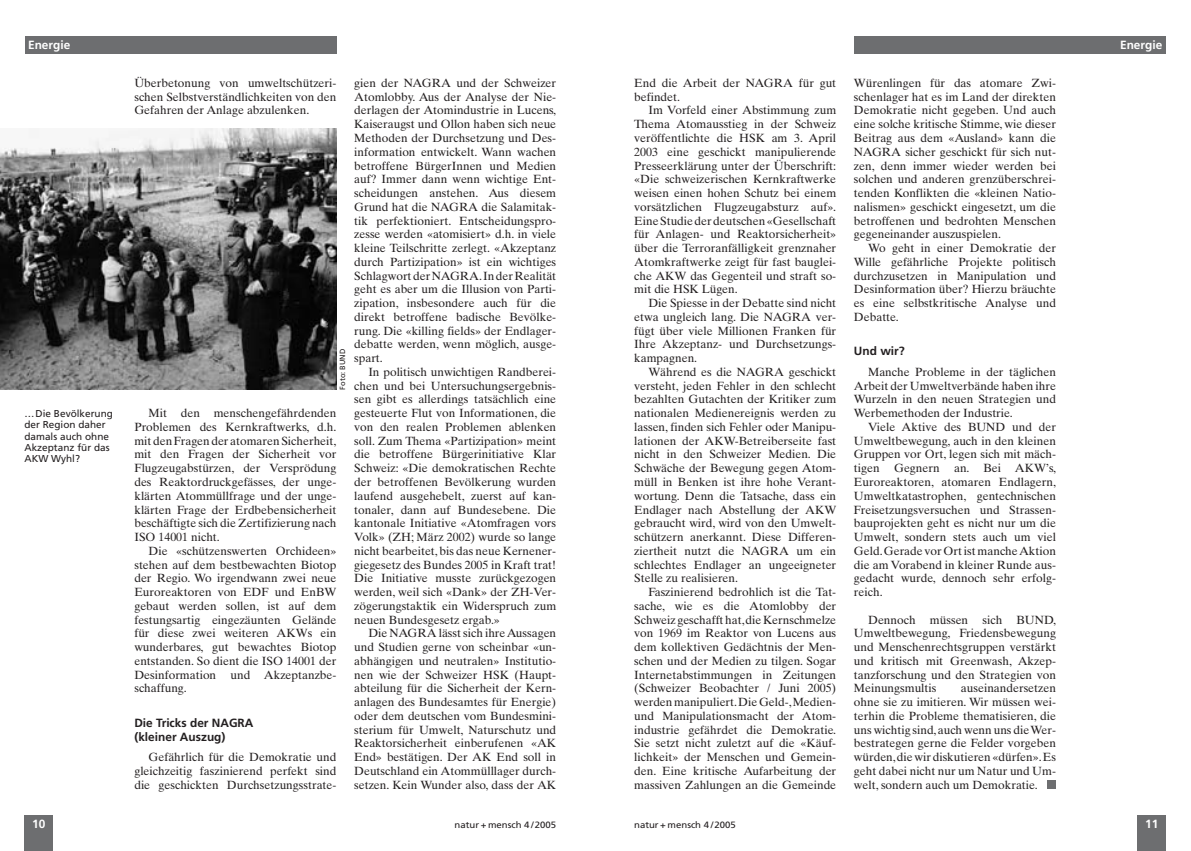
<style>
.page{position:relative;width:1191px;height:851px;background:#fff}
.page>*{position:absolute;margin:0;border:0;box-sizing:border-box;transform-origin:0 0}
.t1{font:11.88px/13.8px "Times Ten";color:#231f20;text-align:justify}
.t2{font:700 11.88px/13.8px "Frutiger";color:#231f20}
.t3{font:700 11.88px "Frutiger";color:#fff}
.t4{font:10px/11.2px "Frutiger";color:#231f20}
.t5{font:9.12px "Frutiger";color:#231f20;scale:1.05 1}
.t6{font:7.5px "Frutiger";color:#231f20}
</style>
<div class="page">
<div style="left:1137px;top:815px;width:28px;height:35px;background:#6d6e70"></div>
<div style="left:854px;top:36px;width:311px;height:17px;background:#6d6e70"></div>
<div style="left:1047px;top:779px;width:9px;height:9px;background:#6d6e70"></div>
<div style="left:25px;top:815px;width:28px;height:35px;background:#6d6e70"></div>
<div style="left:25px;top:36px;width:311px;height:17px;background:#6d6e70"></div>
<img style="left:0;top:129px;width:336px;height:260px">
<p class="t3" style="left:28px;top:40px;width:44px">Energie</p>
<p class="t4" style="left:25px;top:408px;width:90px">…Die Bevölkerung der Region daher damals auch ohne<br>Akzeptanz für das<br>AKW Wyhl?</p>
<p class="t1" style="left:134px;top:77px;width:203px">Überbetonung von umweltschützeri&shy;schen Selbstverständlichkeiten von den Gefahren der Anlage abzulenken.</p>
<p class="t6" style="left:340px;top:389px;width:42px;rotate:-90deg">Foto: BUND</p>
<p class="t1" style="left:134px;top:407px;width:203px;text-indent:14px">Mit den menschengefährdenden Problemen des Kernkraftwerks, d.h. mit den Fragen der atomaren Sicherheit, mit den Fragen der Sicherheit vor Flugzeugabstürzen, der Versprödung des Reaktordruckgefässes, der unge&shy;klärten Atommüllfrage und der unge&shy;klärten Frage der Erdbebensicherheit beschäftigte sich die Zertifizierung nach ISO 14001 nicht.</p>
<p class="t1" style="left:134px;top:545px;width:203px;text-indent:14px">Die «schützenswerten Orchideen» stehen auf dem bestbewachten Biotop der Regio. Wo irgendwann zwei neue Euroreaktoren von EDF und EnBW gebaut werden sollen, ist auf dem festungsartig eingezäunten Gelände für diese zwei weiteren AKWs ein wunderbares, gut bewachtes Biotop entstanden. So dient die ISO 14001 der Desinformation und Akzeptanzbe&shy;schaffung.</p>
<p class="t2" style="left:134px;top:716px;width:120px">Die Tricks der NAGRA (kleiner Auszug)</p>
<p class="t1" style="left:134px;top:751px;width:203px;text-indent:14px">Gefährlich für die Demokratie und gleichzeitig faszinierend perfekt sind die geschickten Durchsetzungsstrate-</p>
<p class="t1" style="left:354px;top:77px;width:203px">gien der NAGRA und der Schweizer Atomlobby. Aus der Analyse der Nie&shy;derlagen der Atomindustrie in Lucens, Kaiseraugst und Ollon haben sich neue Methoden der Durchsetzung und Des&shy;information entwickelt. Wann wachen betroffene BürgerInnen und Medien auf? Immer dann wenn wichtige Ent&shy;scheidungen anstehen. Aus diesem Grund hat die NAGRA die Salamitak&shy;tik perfektioniert. Entscheidungspro&shy;zesse werden «atomisiert» d.h. in viele kleine Teilschritte zerlegt. «Akzeptanz durch Partizipation» ist ein wichtiges Schlagwort der NAGRA.In der Realität geht es aber um die Illusion von Parti&shy;zipation, insbesondere auch für die direkt betroffene badische Bevölke&shy;rung. Die «killing fields» der Endlager&shy;debatte werden, wenn möglich, ausge&shy;spart.</p>
<p class="t1" style="left:354px;top:366px;width:203px;text-indent:14px">In politisch unwichtigen Randberei&shy;chen und bei Untersuchungsergebnis&shy;sen gibt es allerdings tatsächlich eine gesteuerte Flut von Informationen, die von den realen Problemen ablenken soll. Zum Thema «Partizipation» meint die betroffene Bürgerinitiative Klar Schweiz: «Die demokratischen Rechte der betroffenen Bevölkerung wurden laufend ausgehebelt, zuerst auf kan&shy;tonaler, dann auf Bundesebene. Die kantonale Initiative «Atomfragen vors Volk» (ZH; März 2002) wurde so lange nicht bearbeitet, bis das neue Kernener&shy;giegesetz des Bundes 2005 in Kraft trat!<br>Die Initiative musste zurückgezogen werden, weil sich «Dank» der ZH-Ver&shy;zögerungstaktik ein Widerspruch zum neuen Bundesgesetz ergab.»</p>
<p class="t1" style="left:354px;top:627px;width:203px;text-indent:14px">Die NAGRA lässt sich ihre Aussagen und Studien gerne von scheinbar «un&shy;abhängigen und neutralen» Institutio&shy;nen wie der Schweizer HSK (Haupt&shy;abteilung für die Sicherheit der Kern&shy;anlagen des Bundesamtes für Energie) oder dem deutschen vom Bundesmini&shy;sterium für Umwelt, Naturschutz und Reaktorsicherheit einberufenen «AK End» bestätigen. Der AK End soll in Deutschland ein Atommülllager durch&shy;setzen. Kein Wunder also, dass der AK</p>
<p class="t3" style="left:32px;top:819px;width:15px">10</p>
<p class="t5" style="left:454px;top:821px;width:98px">natur + mensch 4 /2005</p>
<p class="t1" style="left:634px;top:77px;width:203px">End die Arbeit der NAGRA für gut befindet.</p>
<p class="t1" style="left:634px;top:105px;width:203px;text-indent:14px">Im Vorfeld einer Abstimmung zum Thema Atomausstieg in der Schweiz veröffentlichte die HSK am 3. April 2003 eine geschickt manipulierende Presseerklärung unter der Überschrift: «Die schweizerischen Kernkraftwerke weisen einen hohen Schutz bei einem vorsätzlichen Flugzeugabsturz auf».<br>Eine Studie der deutschen «Gesellschaft für Anlagen- und Reaktorsicherheit» über die Terroranfälligkeit grenznaher Atomkraftwerke zeigt für fast bauglei&shy;che AKW das Gegenteil und straft so&shy;mit die HSK Lügen.</p>
<p class="t1" style="left:634px;top:297px;width:203px;text-indent:14px">Die Spiesse in der Debatte sind nicht etwa ungleich lang. Die NAGRA ver&shy;fügt über viele Millionen Franken für Ihre Akzeptanz- und Durchsetzungs&shy;kampagnen.</p>
<p class="t1" style="left:634px;top:366px;width:203px;text-indent:14px">Während es die NAGRA geschickt versteht, jeden Fehler in den schlecht bezahlten Gutachten der Kritiker zum nationalen Medienereignis werden zu lassen, finden sich Fehler oder Manipu&shy;lationen der AKW-Betreiberseite fast nicht in den Schweizer Medien. Die Schwäche der Bewegung gegen Atom&shy;müll in Benken ist ihre hohe Verant&shy;wortung. Denn die Tatsache, dass ein Endlager nach Abstellung der AKW gebraucht wird, wird von den Umwelt&shy;schützern anerkannt. Diese Differen&shy;ziertheit nutzt die NAGRA um ein schlechtes Endlager an ungeeigneter Stelle zu realisieren.</p>
<p class="t1" style="left:634px;top:586px;width:203px;text-indent:14px">Faszinierend bedrohlich ist die Tat&shy;sache, wie es die Atomlobby der Schweiz geschafft hat,die Kernschmelze von 1969 im Reaktor von Lucens aus dem kollektiven Gedächtnis der Men&shy;schen und der Medien zu tilgen. Sogar Internetabstimmungen in Zeitungen (Schweizer Beobachter / Juni 2005) werden manipuliert.Die Geld-,Medien&shy;und Manipulationsmacht der Atom&shy;industrie gefährdet die Demokratie.<br>Sie setzt nicht zuletzt auf die «Käuf&shy;lichkeit» der Menschen und Gemein&shy;den. Eine kritische Aufarbeitung der massiven Zahlungen an die Gemeinde</p>
<p class="t1" style="left:854px;top:77px;width:203px">Würenlingen für das atomare Zwi&shy;schenlager hat es im Land der direkten Demokratie nicht gegeben. Und auch eine solche kritische Stimme, wie dieser Beitrag aus dem «Ausland» kann die NAGRA sicher geschickt für sich nut&shy;zen, denn immer wieder werden bei solchen und anderen grenzüberschrei&shy;tenden Konflikten die «kleinen Natio&shy;nalismen» geschickt eingesetzt, um die betroffenen und bedrohten Menschen gegeneinander auszuspielen.</p>
<p class="t1" style="left:854px;top:242px;width:203px;text-indent:14px">Wo geht in einer Demokratie der Wille gefährliche Projekte politisch durchzusetzen in Manipulation und Desinformation über? Hierzu bräuchte es eine selbstkritische Analyse und Debatte.</p>
<p class="t2" style="left:854px;top:345px;width:52px">Und wir?</p>
<p class="t1" style="left:854px;top:366px;width:203px;text-indent:14px">Manche Probleme in der täglichen Arbeit der Umweltverbände haben ihre Wurzeln in den neuen Strategien und Werbemethoden der Industrie.</p>
<p class="t1" style="left:854px;top:421px;width:203px;text-indent:14px">Viele Aktive des BUND und der Umweltbewegung, auch in den kleinen Gruppen vor Ort, legen sich mit mäch&shy;tigen Gegnern an. Bei AKW’s, Euroreaktoren, atomaren Endlagern, Umweltkatastrophen, gentechnischen Freisetzungsversuchen und Strassen&shy;bauprojekten geht es nicht nur um die Umwelt, sondern stets auch um viel Geld.Gerade vor Ort ist manche Aktion die am Vorabend in kleiner Runde aus&shy;gedacht wurde, dennoch sehr erfolg&shy;reich.</p>
<p class="t1" style="left:854px;top:613px;width:203px;text-indent:14px">Dennoch müssen sich BUND, Umweltbewegung, Friedensbewegung und Menschenrechtsgruppen verstärkt und kritisch mit Greenwash, Akzep&shy;tanzforschung und den Strategien von Meinungsmultis</p>
<p class="t1" style="left:854px;top:682px;width:203px;text-indent:107px">auseinandersetzen ohne sie zu imitieren. Wir müssen wei&shy;terhin die Probleme thematisieren, die uns wichtig sind,auch wenn uns die Wer&shy;bestrategen gerne die Felder vorgeben würden,die wir diskutieren «dürfen».Es geht dabei nicht nur um Natur und Um&shy;welt, sondern auch um Demokratie.</p>
<p class="t3" style="left:1120px;top:40px;width:44px">Energie</p>
<p class="t5" style="left:634px;top:821px;width:98px">natur + mensch 4 /2005</p>
<p class="t3" style="left:1145px;top:819px;width:15px">11</p>
</div>
